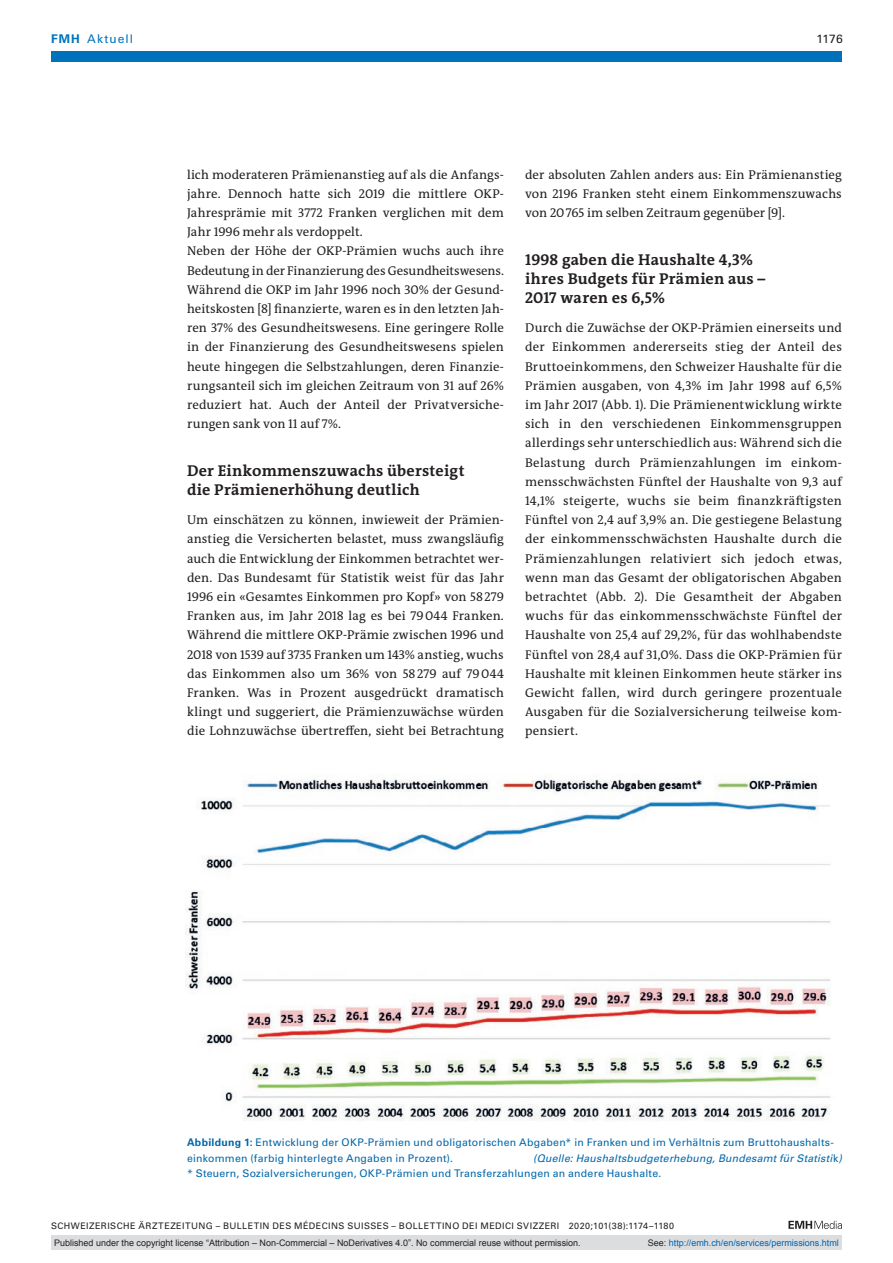
<style>
.page{position:relative;width:893px;height:1263px;background:#fff}
.page>*{position:absolute;margin:0;border:0;box-sizing:border-box;transform-origin:0 0}
.section-h1{font:700 15.75px/19.2px "The Antiqua B W7";letter-spacing:.015em;color:#231f20}
.section-pn{font:12.75px/19.2px "The Antiqua B W5 Plain";letter-spacing:.01em;color:#231f20;text-align:justify}
.ressort{font:12px "Univers LT Std";letter-spacing:.085em;color:#0072bc}
.ressort-2{font:12px "Univers LT Std";color:#231f20}
.fig-caption{font:10.5px/15.8px "Univers LT Std";letter-spacing:.02em;color:#0067aa}
.fig-caption-2{font:italic 10.5px "Univers LT Std";letter-spacing:.02em;color:#0067aa}
.t1{font:9px "Arial";color:#231f20}
.fusszeile{font:9px "Univers LT Std";letter-spacing:.05em;color:#231f20}
.t2{font:9px "Arial";color:#0066b3}
.s1{font-weight:700}
.s2{font-style:normal}
.s3{color:#231f20}
</style>
<div class="page">
<svg style="left:788px;top:1221px;width:54px;height:8px"></svg>
<div style="left:51px;top:51px;width:791px;height:11px;background:#0072bc"></div>
<img style="left:185px;top:776px;width:646px;height:345px">
<div style="left:51px;top:1235px;width:791px;height:15px;background:#dcdddf"></div>
<p class="ressort" style="left:51px;top:31px;width:83px"><span class="s1">FMH</span> Aktuell</p>
<p class="ressort-2" style="left:816px;top:31px;width:28px">1176</p>
<p class="section-pn" style="left:187px;top:165px;width:318px;text-align:left">lich moderateren Prämienanstieg auf als die Anfangs&shy;jahre. Dennoch hatte sich 2019 die mittlere OKP-- Jahresprämie mit 3772 Franken verglichen mit dem Jahr 1996 mehr als verdoppelt.</p>
<p class="section-pn" style="left:187px;top:242px;width:318px">Neben der Höhe der OKP-Prämien wuchs auch ihre Bedeutung in der Finanzierung des Gesundheitswesens.<br>Während die OKP im Jahr 1996 noch 30% der Gesund&shy;heitskosten [8] finanzierte, waren es in den letzten Jah&shy;ren 37% des Gesundheitswesens. Eine geringere Rolle in der Finanzierung des Gesundheitswesens spielen heute hingegen die Selbstzahlungen, deren Finanzie&shy;rungsanteil sich im gleichen Zeitraum von 31 auf 26% reduziert hat. Auch der Anteil der Privatversiche&shy;rungen sank von 11 auf 7%.</p>
<p class="section-h1" style="left:187px;top:461px;width:279px">Der Einkommenszuwachs übersteigt die Prämienerhöhung deutlich</p>
<p class="section-pn" style="left:187px;top:510px;width:318px">Um einschätzen zu können, inwieweit der Prämien&shy;anstieg die Versicherten belastet, muss zwangsläufig auch die Entwicklung der Einkommen betrachtet wer&shy;den. Das Bundesamt für Statistik weist für das Jahr 1996 ein «Gesamtes Einkommen pro Kopf» von 58279<br>Franken aus, im Jahr 2018 lag es bei 79044 Franken.<br>Während die mittlere OKP-Prämie zwischen 1996 und 2018 von 1539 auf 3735 Franken um 143% anstieg, wuchs das Einkommen also um 36% von 58279 auf 79044<br>Franken. Was in Prozent ausgedrückt dramatisch klingt und suggeriert, die Prämienzuwächse würden die Lohnzuwächse übertreffen, sieht bei Betrachtung</p>
<p class="section-pn" style="left:525px;top:165px;width:318px">der absoluten Zahlen anders aus: Ein Prämienanstieg von 2196 Franken steht einem Einkommenszuwachs von 20765 im selben Zeitraum gegenüber [9].</p>
<p class="section-h1" style="left:525px;top:250px;width:242px">1998 gaben die Haushalte 4,3% ihres Budgets für Prämien aus –<br>2017 waren es 6,5%</p>
<p class="section-pn" style="left:525px;top:318px;width:318px">Durch die Zuwächse der OKP-Prämien einerseits und der Einkommen andererseits stieg der Anteil des Bruttoeinkommens, den Schweizer Haushalte für die Prämien ausgaben, von 4,3% im Jahr 1998 auf 6,5% im Jahr 2017 (Abb. 1). Die Prämienentwicklung wirkte sich in den verschiedenen Einkommensgruppen allerdings sehr unterschiedlich aus: Während sich die Belastung durch Prämienzahlungen im einkom&shy;mensschwächsten Fünftel der Haushalte von 9,3 auf 14,1% steigerte, wuchs sie beim finanzkräftigsten Fünftel von 2,4 auf 3,9% an. Die gestiegene Belastung der einkommensschwächsten Haushalte durch die Prämienzahlungen relativiert sich jedoch etwas, wenn man das Gesamt der obligatorischen Abgaben betrachtet (Abb. 2). Die Gesamtheit der Abgaben wuchs für das einkommensschwächste Fünftel der Haushalte von 25,4 auf 29,2%, für das wohlhabendste Fünftel von 28,4 auf 31,0%. Dass die OKP-Prämien für Haushalte mit kleinen Einkommen heute stärker ins Gewicht fallen, wird durch geringere prozentuale Ausgaben für die Sozialversicherung teilweise kom&shy;pensiert.</p>
<p class="fig-caption" style="left:187px;top:1134px;width:648px"><span class="s1">Abbildung 1:</span> Entwicklung der OKP-Prämien und obligatorischen Abgaben* in Franken und im Verhältnis zum Bruttohaushalts&shy;einkommen (farbig hinterlegte Angaben in Prozent).</p>
<p class="fig-caption-2" style="left:533px;top:1151px;width:310px">(Quelle: Haushaltsbudgeterhebung, Bundesamt für Statisti<span class="s2">k</span>)</p>
<p class="fig-caption" style="left:187px;top:1166px;width:476px">* Steuern, Sozialversicherungen, OKP-Prämien und Transferzahlungen an andere Haushalte.</p>
<p class="fusszeile" style="left:51px;top:1220px;width:625px">SCHWEIZERISCHE ÄRZTEZEITUNG – BULLETIN DES MÉDECINS SUISSES – BOLLETTINO DEI MEDICI SVIZZERI 2020;101(38):1174–1180</p>
<p class="t1" style="left:54px;top:1237px;width:528px">Published under the copyright license “Attribution – Non-Commercial – NoDerivatives 4.0”. No commercial reuse without permission.</p>
<p class="t2" style="left:648px;top:1237px;width:193px"><span class="s3">See:</span> http://emh.ch/en/services/permissions.html</p>
</div>
